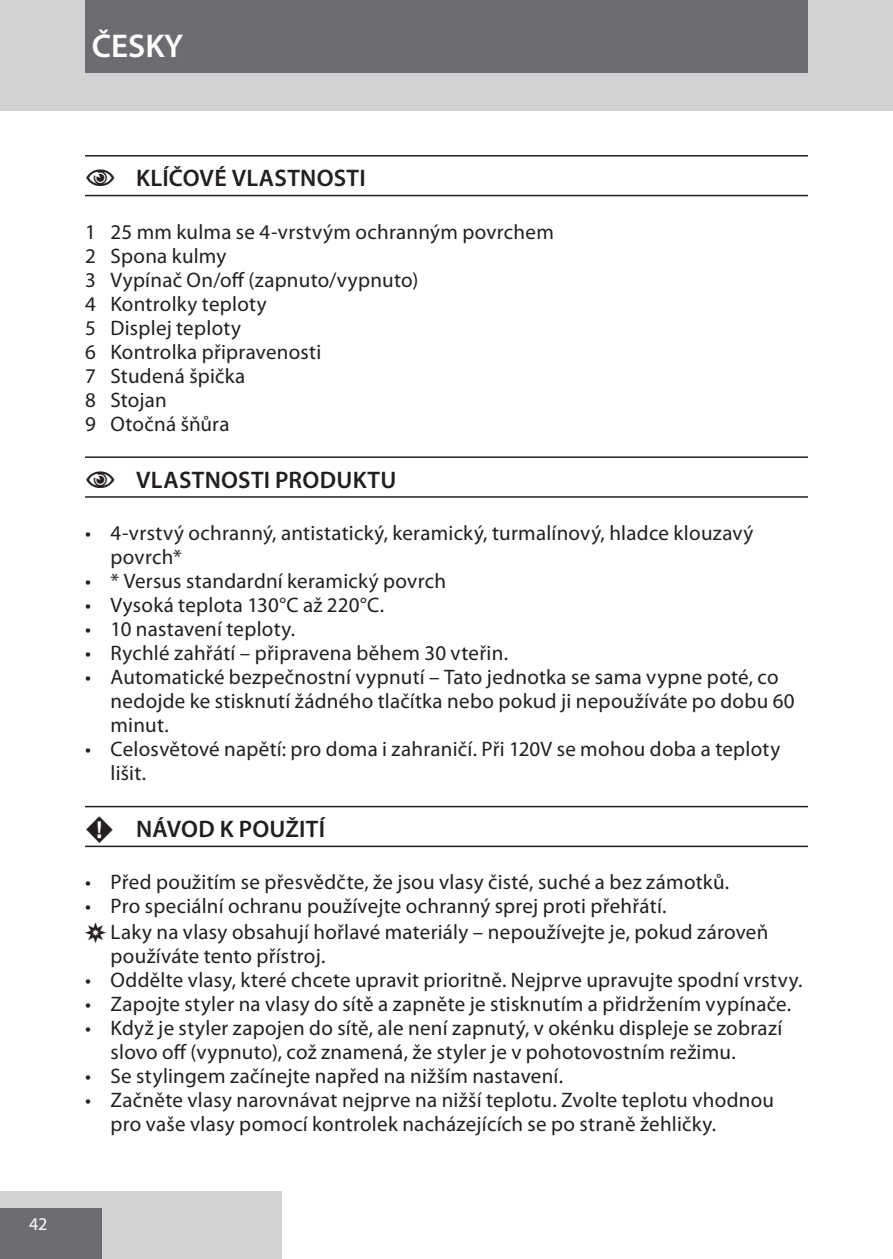
<style>
.page{position:relative;width:893px;height:1259px;background:#fff}
.page>*{position:absolute;margin:0;border:0;box-sizing:border-box;transform-origin:0 0}
.t1{font:600 33px "Myriad Pro";color:#fff}
.t2{font:600 24px "Myriad Pro";letter-spacing:.01em;color:#231f20}
.t3{font:21px/24px "Myriad Pro";letter-spacing:.015em;color:#231f20}
.t4{font:18px "Myriad Pro";color:#fff}
.s1{font-family:"Myriad Points";font-weight:400}
.s2{font-family:"Myriad Graphics"}
</style>
<div class="page">
<div style="left:0;top:0;width:893px;height:111px;background:#d1d2d4"></div>
<div style="left:0;top:1191px;width:282px;height:68px;background:#d1d2d4"></div>
<div style="left:0;top:1208px;width:102px;height:51px;background:#6c6d70"></div>
<div style="left:85px;top:0;width:723px;height:73px;background:#6c6d70"></div>
<hr style="left:85px;top:155px;width:723px;height:1px;background:#231f20">
<hr style="left:85px;top:195px;width:723px;height:1px;background:#231f20">
<hr style="left:85px;top:456px;width:723px;height:2px;background:#231f20">
<hr style="left:85px;top:496px;width:723px;height:2px;background:#231f20">
<hr style="left:85px;top:806px;width:723px;height:1px;background:#231f20">
<hr style="left:85px;top:845px;width:723px;height:2px;background:#231f20">
<h1 class="t1" style="left:92px;top:25px;width:93px">ČESKY</h1>
<p class="t4" style="left:29px;top:1212px;width:20px">42</p>
<p class="t2" style="left:85px;top:163px;width:282px"><span class="s1">C</span> KLÍČOVÉ VLASTNOSTI</p>
<p class="t3" style="left:85px;top:219px;width:470px">1 25 mm kulma se 4-vrstvým ochranným povrchem<br>2 Spona kulmy<br>3 Vypínač On/off (zapnuto/vypnuto)<br>4 Kontrolky teploty<br>5 Displej teploty<br>6 Kontrolka připravenosti<br>7 Studená špička<br>8 Stojan<br>9 Otočná šňůra</p>
<p class="t2" style="left:85px;top:464px;width:313px"><span class="s1">C</span> VLASTNOSTI PRODUKTU</p>
<p class="t3" style="left:111px;top:520px;width:644px;text-indent:-26px">• 4-vrstvý ochranný, antistatický, keramický, turmalínový, hladce klouzavý povrch*</p>
<p class="t3" style="left:85px;top:568px;width:362px">• * Versus standardní keramický povrch</p>
<p class="t3" style="left:85px;top:592px;width:301px">• Vysoká teplota 130°C až 220°C.</p>
<p class="t3" style="left:85px;top:616px;width:212px">• 10 nastavení teploty.</p>
<p class="t3" style="left:85px;top:640px;width:424px">• Rychlé zahřátí – připravena během 30 vteřin.</p>
<p class="t3" style="left:111px;top:664px;width:686px;text-indent:-26px">• Automatické bezpečnostní vypnutí – Tato jednotka se sama vypne poté, co nedojde ke stisknutí žádného tlačítka nebo pokud ji nepoužíváte po dobu 60 minut.</p>
<p class="t3" style="left:111px;top:736px;width:671px;text-indent:-26px">• Celosvětové napětí: pro doma i zahraničí. Při 120V se mohou doba a teploty lišit.</p>
<p class="t2" style="left:85px;top:814px;width:242px"><span class="s1">F</span> NÁVOD K POUŽITÍ</p>
<p class="t3" style="left:85px;top:870px;width:646px">• Před použitím se přesvědčte, že jsou vlasy čisté, suché a bez zámotků.</p>
<p class="t3" style="left:85px;top:894px;width:583px">• Pro speciální ochranu používejte ochranný sprej proti přehřátí.</p>
<p class="t3" style="left:85px;top:919px;width:685px"><span class="s2">,</span> Laky na vlasy obsahují hořlavé materiály – nepoužívejte je, pokud zároveň</p>
<p class="t3" style="left:111px;top:943px;width:216px">používáte tento přístroj.</p>
<p class="t3" style="left:85px;top:967px;width:719px">• Oddělte vlasy, které chcete upravit prioritně. Nejprve upravujte spodní vrstvy.</p>
<p class="t3" style="left:85px;top:991px;width:708px">• Zapojte styler na vlasy do sítě a zapněte je stisknutím a přidržením vypínače.</p>
<p class="t3" style="left:111px;top:1015px;width:673px;text-indent:-26px">• Když je styler zapojen do sítě, ale není zapnutý, v okénku displeje se zobrazí slovo off (vypnuto), což znamená, že styler je v pohotovostním režimu.</p>
<p class="t3" style="left:85px;top:1063px;width:480px">• Se stylingem začínejte napřed na nižším nastavení.</p>
<p class="t3" style="left:111px;top:1087px;width:665px;text-indent:-26px">• Začněte vlasy narovnávat nejprve na nižší teplotu. Zvolte teplotu vhodnou pro vaše vlasy pomocí kontrolek nacházejících se po straně žehličky.</p>
</div>
